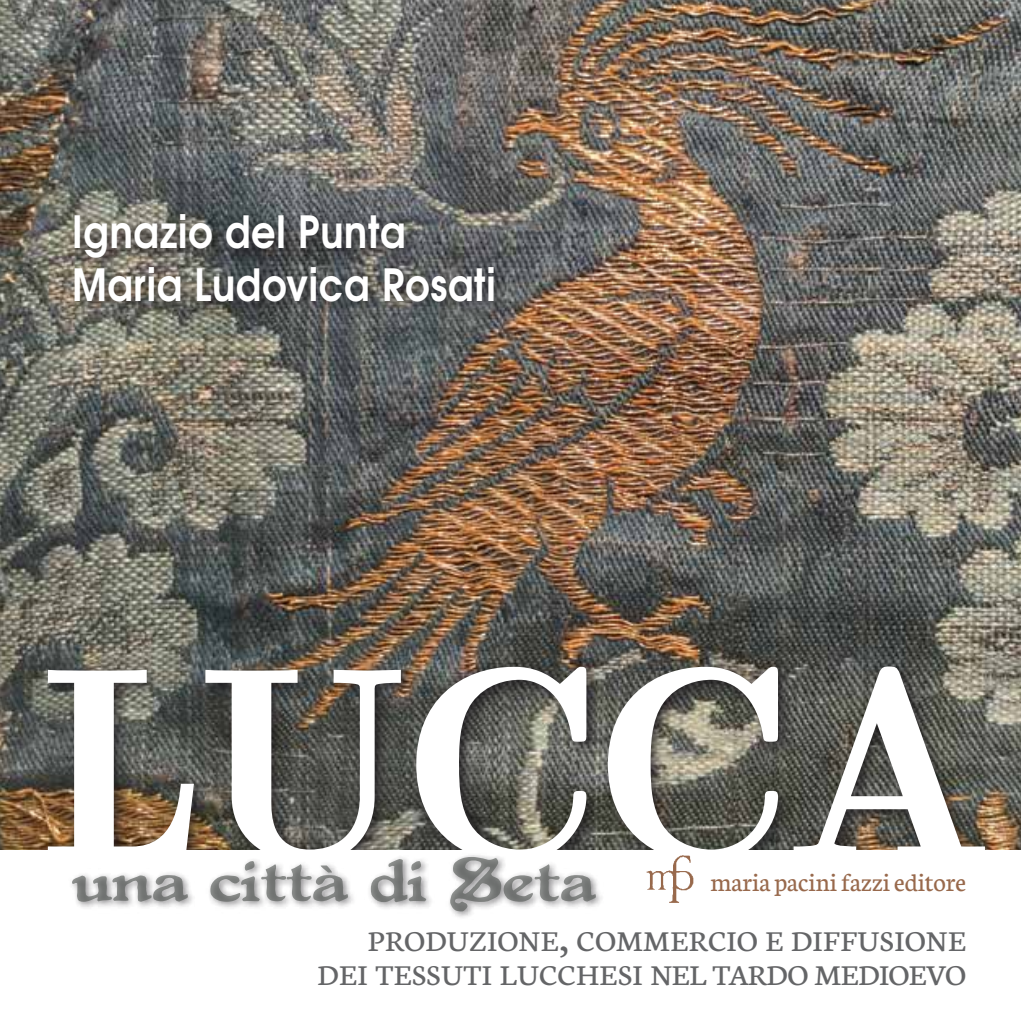
<style>
.page{position:relative;width:1021px;height:1021px;background:#fff}
.page>*{position:absolute;margin:0;border:0;box-sizing:border-box;transform-origin:0 0}
.t1{font:276.3px "LM Roman Demi 10";letter-spacing:-.035em;color:#fff}
.t2{font:700 44.1px/52.6px "Te X Gyre Adventor";letter-spacing:.02em;color:#fff;scale:.87 1}
.t3{font:30.6px/33.8px "Neuton";letter-spacing:.005em;color:#646567;text-align:right;scale:1.05 1}
.t4{font:27.22px "Neuton";color:#98694c}
.s1{font-size:43.88px}
</style>
<div class="page">
<img style="left:0;top:0;width:1020px;height:850px">
<div style="left:41px;top:659px;width:960px;height:220px;background:#1a171c;opacity:.75"></div>
<div style="left:0;top:850px;width:1020px;height:62px;background:#fff"></div>
<svg style="left:72px;top:857px;width:524px;height:54px"></svg>
<div style="left:66px;top:208px;width:444px;height:111px;background:#1a171c;opacity:.75"></div>
<img style="left:646px;top:855px;width:48px;height:48px">
<h2 class="t2" style="left:72px;top:201px;width:488px">Ignazio del Punta<br>Maria Ludovica Rosati</h2>
<h1 class="t1" style="left:38px;top:545px;width:958px">LUCCA</h1>
<p class="t4" style="left:710px;top:866px;width:257px">maria pacini fazzi editore</p>
<p class="t3" style="left:317px;top:923px;width:619px">PRODUZIONE<span class="s1">,</span> COMMERCIO E DIFFUSIONE<br>DEI TESSUTI LUCCHESI NEL TARDO MEDIOEVO</p>
</div>
